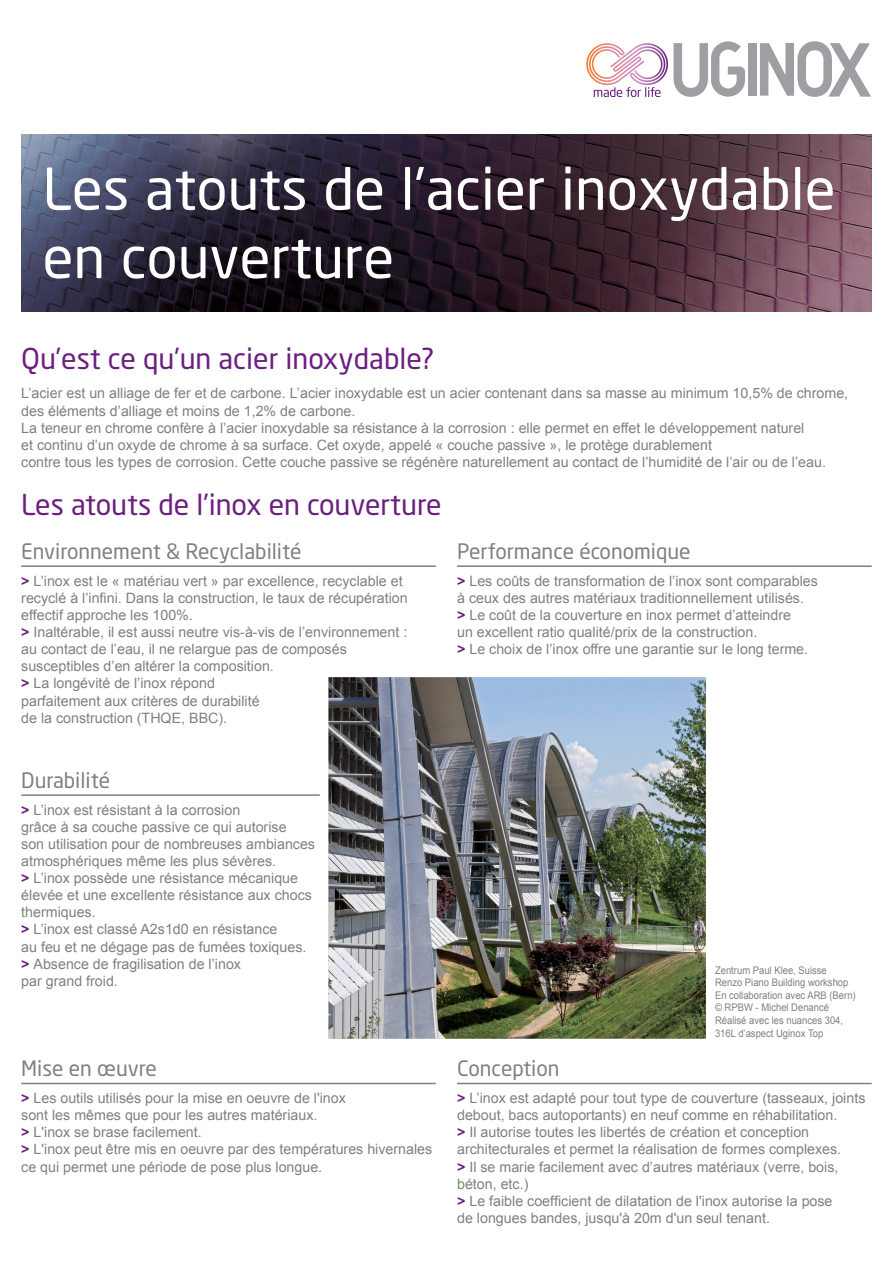
<style>
.page{position:relative;width:893px;height:1263px;background:#fff}
.page>*{position:absolute;margin:0;border:0;box-sizing:border-box;transform-origin:0 0}
.t1{font:57px "Neo Sans Std";color:#fff}
.t2{font:28.5px "Neo Sans Std";color:#6b1f7e}
.t3{font:21px "Neo Sans Std";color:#808083}
.t4{font:14.25px/17.1px "Arial";color:#808083}
.t5{font:10.5px/12.6px "Arial";color:#808083;scale:.9 1}
.s1{font-weight:700;color:#6b1f7e}
</style>
<div class="page">
<div style="left:748px;top:43px;width:8px;height:53px;background:#9d9fa2"></div>
<svg style="left:760px;top:41px;width:111px;height:56px"></svg>
<svg style="left:586px;top:41px;width:159px;height:56px"></svg>
<hr style="left:21px;top:565px;width:415px;height:2px;background:#808083">
<hr style="left:457px;top:565px;width:415px;height:2px;background:#808083">
<hr style="left:457px;top:1083px;width:415px;height:1px;background:#808083">
<hr style="left:21px;top:1083px;width:415px;height:1px;background:#808083">
<hr style="left:21px;top:794px;width:299px;height:2px;background:#808083">
<img style="left:328px;top:677px;width:378px;height:362px">
<img style="left:21px;top:134px;width:851px;height:178px">
<p class="t1" style="left:43px;top:154px;width:795px">Les atouts de l'acier inoxydable</p>
<p class="t1" style="left:43px;top:222px;width:353px">en couverture</p>
<p class="t2" style="left:21px;top:341px;width:415px">Qu’est ce qu’un acier inoxydable?</p>
<p class="t4" style="left:21px;top:385px;width:828px">L’acier est un alliage de fer et de carbone. L’acier inoxydable est un acier contenant dans sa masse au minimum 10,5% de chrome, des éléments d’alliage et moins de 1,2% de carbone.</p>
<p class="t4" style="left:21px;top:419px;width:785px">La teneur en chrome confère à l’acier inoxydable sa résistance à la corrosion : elle permet en effet le développement naturel</p>
<p class="t4" style="left:21px;top:436px;width:692px">et continu d’un oxyde de chrome à sa surface. Cet oxyde, appelé « couche passive », le protège durablement</p>
<p class="t4" style="left:21px;top:453px;width:806px">contre tous les types de corrosion. Cette couche passive se régénère naturellement au contact de l’humidité de l’air ou de l’eau.</p>
<p class="t2" style="left:21px;top:487px;width:422px">Les atouts de l’inox en couverture</p>
<p class="t3" style="left:21px;top:538px;width:282px">Environnement &amp; Recyclabilité</p>
<p class="t3" style="left:457px;top:538px;width:235px">Performance économique</p>
<p class="t4" style="left:457px;top:572px;width:362px"><span class="s1">&gt;</span> Les coûts de transformation de l’inox sont comparables</p>
<p class="t4" style="left:457px;top:589px;width:348px">à ceux des autres matériaux traditionnellement utilisés.</p>
<p class="t4" style="left:457px;top:607px;width:335px"><span class="s1">&gt;</span> Le coût de la couverture en inox permet d’atteindre</p>
<p class="t4" style="left:457px;top:624px;width:302px">un excellent ratio qualité/prix de la construction.</p>
<p class="t4" style="left:457px;top:641px;width:353px"><span class="s1">&gt;</span> Le choix de l’inox offre une garantie sur le long terme.</p>
<p class="t4" style="left:21px;top:572px;width:388px"><span class="s1">&gt;</span> L’inox est le « matériau vert » par excellence, recyclable et recyclé à l’infini. Dans la construction, le taux de récupération effectif approche les 100%.</p>
<p class="t4" style="left:21px;top:624px;width:388px"><span class="s1">&gt;</span> Inaltérable, il est aussi neutre vis-à-vis de l’environnement :</p>
<p class="t4" style="left:21px;top:641px;width:327px">au contact de l’eau, il ne relargue pas de composés</p>
<p class="t4" style="left:21px;top:658px;width:254px">susceptibles d’en altérer la composition.</p>
<p class="t4" style="left:21px;top:675px;width:195px"><span class="s1">&gt;</span> La longévité de l’inox répond</p>
<p class="t4" style="left:21px;top:692px;width:240px">parfaitement aux critères de durabilité</p>
<p class="t4" style="left:21px;top:709px;width:207px">de la construction (THQE, BBC).</p>
<p class="t3" style="left:21px;top:767px;width:91px">Durabilité</p>
<p class="t4" style="left:21px;top:801px;width:220px"><span class="s1">&gt;</span> L’inox est résistant à la corrosion</p>
<p class="t4" style="left:21px;top:818px;width:267px">grâce à sa couche passive ce qui autorise</p>
<p class="t4" style="left:21px;top:835px;width:295px">son utilisation pour de nombreuses ambiances atmosphériques même les plus sévères.</p>
<p class="t4" style="left:21px;top:870px;width:292px"><span class="s1">&gt;</span> L’inox possède une résistance mécanique élevée et une excellente résistance aux chocs thermiques.</p>
<p class="t4" style="left:21px;top:921px;width:258px"><span class="s1">&gt;</span> L’inox est classé A2s1d0 en résistance</p>
<p class="t4" style="left:21px;top:938px;width:287px">au feu et ne dégage pas de fumées toxiques.</p>
<p class="t4" style="left:21px;top:955px;width:221px"><span class="s1">&gt;</span> Absence de fragilisation de l’inox</p>
<p class="t4" style="left:21px;top:972px;width:98px">par grand froid.</p>
<p class="t3" style="left:21px;top:1056px;width:137px">Mise en œuvre</p>
<p class="t4" style="left:21px;top:1090px;width:326px"><span class="s1">&gt;</span> Les outils utilisés pour la mise en oeuvre de l'inox</p>
<p class="t4" style="left:21px;top:1107px;width:298px">sont les mêmes que pour les autres matériaux.</p>
<p class="t4" style="left:21px;top:1124px;width:182px"><span class="s1">&gt;</span> L'inox se brase facilement.</p>
<p class="t4" style="left:21px;top:1141px;width:413px"><span class="s1">&gt;</span> L'inox peut être mis en oeuvre par des températures hivernales ce qui permet une période de pose plus longue.</p>
<p class="t3" style="left:457px;top:1056px;width:104px">Conception</p>
<p class="t5" style="left:715px;top:964px;width:126px">Zentrum Paul Klee, Suisse</p>
<p class="t5" style="left:715px;top:976px;width:150px">Renzo Piano Building workshop</p>
<p class="t5" style="left:715px;top:989px;width:158px">En collaboration avec ARB (Bern)</p>
<p class="t5" style="left:715px;top:1001px;width:128px">© RPBW - Michel Denancé</p>
<p class="t5" style="left:715px;top:1014px;width:144px">Réalisé avec les nuances 304,<br>316L d’aspect Uginox Top</p>
<p class="t4" style="left:457px;top:1090px;width:410px"><span class="s1">&gt;</span> L’inox est adapté pour tout type de couverture (tasseaux, joints debout, bacs autoportants) en neuf comme en réhabilitation.</p>
<p class="t4" style="left:457px;top:1124px;width:354px"><span class="s1">&gt;</span> Il autorise toutes les libertés de création et conception</p>
<p class="t4" style="left:457px;top:1141px;width:386px">architecturales et permet la réalisation de formes complexes.</p>
<p class="t4" style="left:457px;top:1158px;width:383px"><span class="s1">&gt;</span> Il se marie facilement avec d’autres matériaux (verre, bois, béton, etc.)</p>
<p class="t4" style="left:457px;top:1192px;width:377px"><span class="s1">&gt;</span> Le faible coefficient de dilatation de l'inox autorise la pose</p>
<p class="t4" style="left:457px;top:1209px;width:314px">de longues bandes, jusqu'à 20m d'un seul tenant.</p>
</div>
